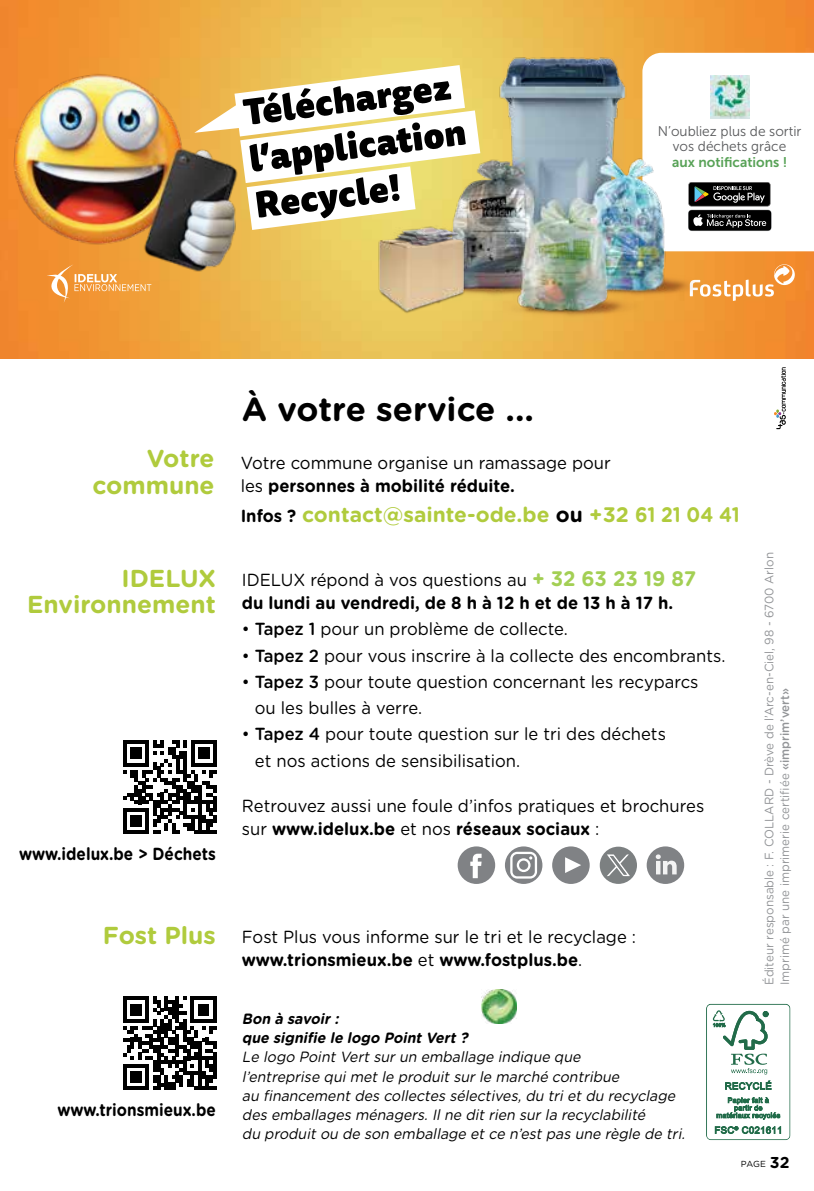
<style>
.page{position:relative;width:814px;height:1191px;background:#fff}
.page>*{position:absolute;margin:0;border:0;box-sizing:border-box;transform-origin:0 0}
.t1{font:700 33.25px "Gotham Rounded";color:#000}
.t2{font:700 24.5px/26.2px "Gotham Rounded";color:#b0cb3d;text-align:right}
.t3{font:700 21px "Gotham Rounded";color:#b0cb3d}
.t4{font:17.5px/22.8px "Gotham Rounded";color:#000;scale:.95 1}
.t5{font:700 17.5px/22.8px "Gotham Rounded";color:#000;scale:.95 1}
.t6{font:700 17.5px "Gotham Rounded";color:#000;scale:.88 1}
.t7{font:italic 14.88px/19.2px "Gotham Rounded";color:#000;scale:.95 1}
.t8{font:italic 700 14.88px/19.2px "Gotham Rounded";color:#000;scale:.95 1}
.t9{font:14px/15.8px "Museo Sans 300";color:#58595b;text-align:center}
.t10{font:14px "Museo Sans 700";color:#58a257}
.t11{font:12.25px/15.6px "Gotham Rounded";color:#939598;scale:.95 1}
.t12{font:8.75px "Gotham Rounded";color:#000}
.s1{font-weight:700}
.s2{font-size:17.5px;color:#000}
.s3{color:#000}
.s4{font-weight:400}
.s5{font-size:21px;color:#a3cf54}
.s6{font-weight:500}
.s7{font-weight:700;font-size:24.5px;color:#b0cb3d}
.s8{font-weight:700;font-size:15.75px}
</style>
<div class="page">
<img style="left:0;top:0;width:814px;height:358px">
<svg style="left:706px;top:1003px;width:84px;height:137px"></svg>
<svg style="left:774px;top:367px;width:11px;height:62px"></svg>
<svg style="left:123px;top:740px;width:94px;height:94px"></svg>
<img style="left:481px;top:989px;width:35px;height:35px">
<div style="left:457px;top:846px;width:38px;height:38px;background:#808285;border-radius:50%"></div>
<svg style="left:470px;top:853px;width:11px;height:25px"></svg>
<div style="left:646px;top:846px;width:38px;height:38px;background:#808285;border-radius:50%"></div>
<svg style="left:655px;top:854px;width:21px;height:20px"></svg>
<div style="left:552px;top:846px;width:37px;height:38px;background:#808285;border-radius:50%"></div>
<svg style="left:565px;top:857px;width:16px;height:16px"></svg>
<div style="left:505px;top:846px;width:37px;height:38px;background:#808285;border-radius:50%"></div>
<svg style="left:510px;top:851px;width:27px;height:27px"></svg>
<div style="left:599px;top:846px;width:37px;height:38px;background:#7c8081;border-radius:50%"></div>
<svg style="left:607px;top:854px;width:23px;height:22px"></svg>
<img style="left:0;top:43px;width:263px;height:249px">
<svg style="left:709px;top:264px;width:85px;height:37px;background:#f3a657"></svg>
<svg style="left:46px;top:264px;width:105px;height:39px;background:#f2a54e"></svg>
<img style="left:426px;top:18px;width:283px;height:323px">
<img style="left:371px;top:230px;width:96px;height:19px">
<img style="left:371px;top:249px;width:96px;height:67px">
<img style="left:388px;top:230px;width:68px;height:19px">
<img style="left:393px;top:230px;width:68px;height:14px">
<svg style="left:194px;top:65px;width:286px;height:165px"></svg>
<svg style="left:642px;top:53px;width:172px;height:198px"></svg>
<svg style="left:123px;top:996px;width:94px;height:94px"></svg>
<p class="t9" style="left:658px;top:123px;width:145px">N’oubliez plus de sortir vos déchets grâce</p>
<p class="t10" style="left:672px;top:155px;width:117px">aux notifications !</p>
<h2 class="t2" style="left:93px;top:444px;width:123px">Votre commune</h2>
<h1 class="t1" style="left:242px;top:385px;width:293px">À votre service ...</h1>
<p class="t4" style="left:241px;top:451px;width:391px">Votre commune organise un ramassage pour les <span class="s1">personnes à mobilité réduite.</span></p>
<p class="t3" style="left:241px;top:499px;width:500px"><span class="s2">Infos ?</span> contact@sainte-ode.be <span class="s3">ou</span> +32 61 21 04 41</p>
<h2 class="t2" style="left:27px;top:564px;width:190px">IDELUX<br>Environnement</h2>
<p class="t5" style="left:242px;top:568px;width:479px"><span class="s4">IDELUX répond à vos questions au</span> <span class="s5">+ 32 63 23 19 87 </span>du lundi au vendredi, de 8 h à 12 h et de 13 h à 17 h.</p>
<p class="t4" style="left:242px;top:617px;width:344px">• <span class="s6">Tapez 1</span> pour un problème de collecte.</p>
<p class="t4" style="left:242px;top:643px;width:510px">• <span class="s6">Tapez 2</span> pour vous inscrire à la collecte des encombrants.</p>
<p class="t4" style="left:255px;top:667px;width:468px;line-height:26.2px;text-indent:-13px">• <span class="s6">Tapez 3</span> pour toute question concernant les recyparcs ou les bulles à verre.</p>
<p class="t4" style="left:255px;top:720px;width:434px;line-height:26.2px;text-indent:-13px">• <span class="s6">Tapez 4</span> pour toute question sur le tri des déchets et nos actions de sensibilisation.</p>
<p class="t4" style="left:242px;top:793px;width:488px">Retrouvez aussi une foule d’infos pratiques et brochures sur <span class="s1">www.idelux.be</span> et nos <span class="s1">réseaux sociaux</span> :</p>
<p class="t6" style="left:19px;top:840px;width:225px">www.idelux.be &gt; Déchets</p>
<p class="t4" style="left:242px;top:925px;width:416px;text-indent:-139px"><span class="s7">Fost Plus</span> Fost Plus vous informe sur le tri et le recyclage : <span class="s1">www.trionsmieux.be</span> et <span class="s1">www.fostplus.be</span>.</p>
<p class="t6" style="left:58px;top:1097px;width:181px">www.trionsmieux.be</p>
<p class="t8" style="left:242px;top:1008px;width:243px">Bon à savoir:<br>que signifie le logo PointVert?</p>
<p class="t7" style="left:242px;top:1046px;width:471px">Le logo PointVertsurun emballage indique que<br>l’entreprise quimetle produitsurle marché contribue<br>au financementdes collectes sélectives,du trietdu recyclage des emballages ménagers.Ilne ditrien surla recyclabilité<br>du produitou de son emballage etce n’estpas une règle de tri.</p>
<p class="t11" style="left:760px;top:985px;width:457px;rotate:-90deg">Éditeur responsable : F. COLLARD - Drève de l’Arc-en-Ciel, 98 - 6700 Arlon<br>Imprimé par une imprimerie certifiée <span class="s6">«imprim’vert»</span></p>
<p class="t12" style="left:741px;top:1157px;width:50px">PAGE <span class="s8">32</span></p>
</div>
